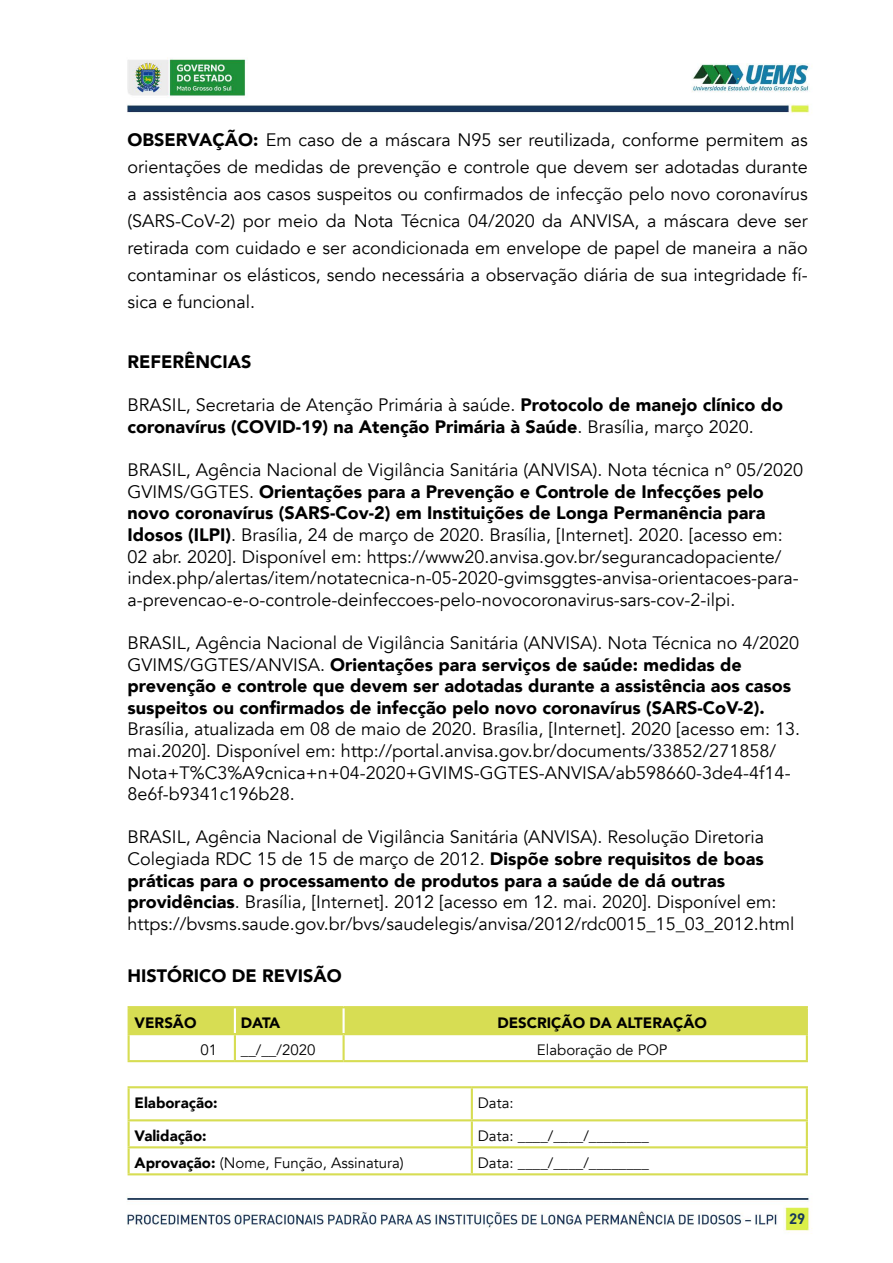
<style>
.page{position:relative;width:893px;height:1263px;background:#fff}
.page>*{position:absolute;margin:0;border:0;box-sizing:border-box;transform-origin:0 0}
.t1{font:18px/21.6px "Avenir";color:#000}
.t2{font:900 18px/21.6px "Avenir";color:#000}
.t3{font:15px "Avenir";color:#000}
.t4{font:900 15px "Avenir";color:#000}
.t5{font:700 15px "DIN";color:#17375b}
.s1{font-weight:900}
.s2{font-weight:400}
</style>
<div class="page">
<img style="left:127px;top:59px;width:685px;height:1174px">
<svg style="left:130px;top:1008px;width:676px;height:52px"></svg>
<hr style="left:234px;top:1008px;width:2px;height:25px;background:#fff">
<hr style="left:343px;top:1008px;width:2px;height:25px;background:#fff">
<hr style="left:128px;top:1006px;width:107px;height:2px;background:#d7dd53">
<hr style="left:128px;top:1008px;width:2px;height:25px;background:#d7dd53">
<hr style="left:235px;top:1006px;width:109px;height:2px;background:#d7dd53">
<hr style="left:344px;top:1006px;width:464px;height:2px;background:#d7dd53">
<hr style="left:806px;top:1008px;width:2px;height:25px;background:#d7dd53">
<hr style="left:128px;top:1033px;width:107px;height:2px;background:#d7dd53">
<hr style="left:128px;top:1035px;width:2px;height:25px;background:#d7dd53">
<hr style="left:235px;top:1033px;width:109px;height:2px;background:#d7dd53">
<hr style="left:234px;top:1035px;width:2px;height:25px;background:#d7dd53">
<hr style="left:344px;top:1033px;width:464px;height:2px;background:#d7dd53">
<hr style="left:343px;top:1035px;width:2px;height:25px;background:#d7dd53">
<hr style="left:806px;top:1035px;width:2px;height:25px;background:#d7dd53">
<hr style="left:128px;top:1060px;width:107px;height:2px;background:#d7dd53">
<hr style="left:235px;top:1060px;width:109px;height:2px;background:#d7dd53">
<hr style="left:344px;top:1060px;width:464px;height:2px;background:#d7dd53">
<hr style="left:128px;top:1086px;width:344px;height:2px;background:#d7dd53">
<hr style="left:128px;top:1088px;width:2px;height:31px;background:#d7dd53">
<hr style="left:472px;top:1086px;width:336px;height:2px;background:#d7dd53">
<hr style="left:471px;top:1088px;width:2px;height:31px;background:#d7dd53">
<hr style="left:806px;top:1088px;width:2px;height:31px;background:#d7dd53">
<hr style="left:128px;top:1119px;width:344px;height:2px;background:#d7dd53">
<hr style="left:128px;top:1121px;width:2px;height:25px;background:#d7dd53">
<hr style="left:472px;top:1119px;width:336px;height:2px;background:#d7dd53">
<hr style="left:471px;top:1121px;width:2px;height:25px;background:#d7dd53">
<hr style="left:806px;top:1121px;width:2px;height:25px;background:#d7dd53">
<hr style="left:128px;top:1146px;width:344px;height:2px;background:#d7dd53">
<hr style="left:128px;top:1148px;width:2px;height:25px;background:#d7dd53">
<hr style="left:472px;top:1146px;width:336px;height:2px;background:#d7dd53">
<hr style="left:471px;top:1148px;width:2px;height:25px;background:#d7dd53">
<hr style="left:806px;top:1148px;width:2px;height:25px;background:#d7dd53">
<hr style="left:128px;top:1173px;width:344px;height:2px;background:#d7dd53">
<hr style="left:472px;top:1173px;width:336px;height:2px;background:#d7dd53">
<p class="t1" style="left:128px;top:126px;width:682px;line-height:27px;text-align:justify"><span class="s1">OBSERVAÇÃO:</span> Em caso de a máscara N95 ser reutilizada, conforme permitem as orientações de medidas de prevenção e controle que devem ser adotadas durante a assistência aos casos suspeitos ou confirmados de infecção pelo novo coronavírus (SARS-CoV-2) por meio da Nota Técnica 04/2020 da ANVISA, a máscara deve ser retirada com cuidado e ser acondicionada em envelope de papel de maneira a não contaminar os elásticos, sendo necessária a observação diária de sua integridade fí&shy;sica e funcional.</p>
<p class="t2" style="left:128px;top:351px;width:126px">REFERÊNCIAS</p>
<p class="t2" style="left:128px;top:394px;width:657px"><span class="s2">BRASIL, Secretaria de Atenção Primária à saúde.</span> Protocolo de manejo clínico do coronavírus (COVID-19) na Atenção Primária à Saúde<span class="s2">. Brasília, março 2020.</span></p>
<p class="t1" style="left:128px;top:459px;width:677px">BRASIL, Agência Nacional de Vigilância Sanitária (ANVISA). Nota técnica nº 05/2020<br>GVIMS/GGTES. <span class="s1">Orientações para a Prevenção e Controle de Infecções pelo novo coronavírus (SARS-Cov-2) em Instituições de Longa Permanência para Idosos (ILPI)</span>. Brasília, 24 de março de 2020. Brasília, [Internet]. 2020. [acesso em:<br>02 abr. 2020]. Disponível em: https://www20.anvisa.gov.br/segurancadopaciente/ index.php/alertas/item/notatecnica-n-05-2020-gvimsggtes-anvisa-orientacoes-para&shy;a-prevencao-e-o-controle-deinfeccoes-pelo-novocoronavirus-sars-cov-2-ilpi.</p>
<p class="t2" style="left:128px;top:631px;width:673px"><span class="s2">BRASIL, Agência Nacional de Vigilância Sanitária (ANVISA). Nota Técnica no 4/2020<br>GVIMS/GGTES/ANVISA.</span> Orientações para serviços de saúde: medidas de prevenção e controle que devem ser adotadas durante a assistência aos casos suspeitos ou confirmados de infecção pelo novo coronavírus (SARS-CoV-2).</p>
<p class="t1" style="left:128px;top:719px;width:674px">Brasília, atualizada em 08 de maio de 2020. Brasília, [Internet]. 2020 [acesso em: 13. mai.2020]. Disponível em: http://portal.anvisa.gov.br/documents/33852/271858/ Nota+T%C3%A9cnica+n+04-2020+GVIMS-GGTES-ANVISA/ab598660-3de4-4f14- 8e6f-b9341c196b28.</p>
<p class="t1" style="left:128px;top:827px;width:668px">BRASIL, Agência Nacional de Vigilância Sanitária (ANVISA). Resolução Diretoria Colegiada RDC 15 de 15 de março de 2012. <span class="s1">Dispõe sobre requisitos de boas práticas para o processamento de produtos para a saúde de dá outras providências</span>. Brasília, [Internet]. 2012 [acesso em 12. mai. 2020]. Disponível em: https://bvsms.saude.gov.br/bvs/saudelegis/anvisa/2012/rdc0015_15_03_2012.html</p>
<p class="t2" style="left:128px;top:964px;width:216px">HISTÓRICO DE REVISÃO</p>
<p class="t4" style="left:135px;top:1010px;width:63px">VERSÃO</p>
<p class="t4" style="left:241px;top:1010px;width:41px">DATA</p>
<p class="t4" style="left:497px;top:1010px;width:211px">DESCRIÇÃO DA ALTERAÇÃO</p>
<p class="t3" style="left:200px;top:1041px;width:18px">01</p>
<p class="t3" style="left:241px;top:1041px;width:76px">__/__/2020</p>
<p class="t3" style="left:537px;top:1041px;width:132px">Elaboração de POP</p>
<p class="t4" style="left:135px;top:1090px;width:85px">Elaboração:</p>
<p class="t3" style="left:478px;top:1094px;width:37px">Data:</p>
<p class="t4" style="left:135px;top:1123px;width:73px">Validação:</p>
<p class="t3" style="left:478px;top:1127px;width:173px">Data: ____/____/________</p>
<p class="t3" style="left:135px;top:1154px;width:271px"><span class="s1">Aprovação:</span> (Nome, Função, Assinatura)</p>
<p class="t3" style="left:478px;top:1154px;width:173px">Data: ____/____/________</p>
<p class="t5" style="left:789px;top:1208px;width:18px">29</p>
</div>
